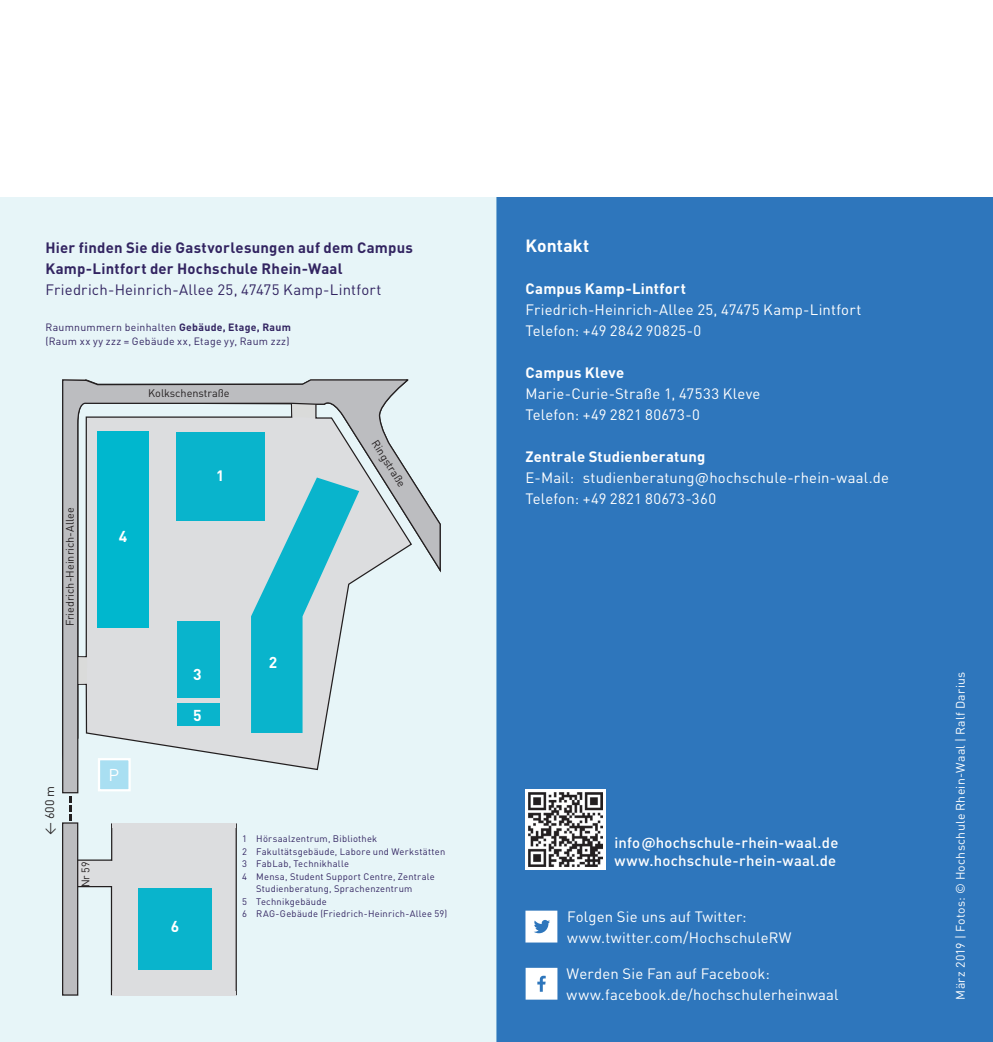
<style>
.page{position:relative;width:993px;height:1042px;background:#fff}
.page>*{position:absolute;margin:0;border:0;box-sizing:border-box;transform-origin:0 0}
.HSRW_Headlines_M_Gem{font:700 17.5px "DINOT";letter-spacing:.01em;color:#fff}
.t1{font:16.97px "DINOT";color:#fff}
.t2{font:700 15.58px "DINOT";color:#fff}
.HSRW_Fließtext_DIN{font:14.88px "DINOT";letter-spacing:.015em;color:#fff}
.HSRW_Headline_S{font:14.88px/21px "DINOT";letter-spacing:.015em;color:#fff}
.t3{font:700 14.88px/21px "DINOT";letter-spacing:.015em;color:#322461}
.HSRW_Fließtext_DIN-2{font:500 14.88px "DINOT";letter-spacing:.015em;color:#fff}
.t4{font:14.88px "DINOT";letter-spacing:.015em;color:#322461}
.HSRW_Fließtext_DIN-3{font:700 14.88px "DINOT";letter-spacing:.015em;color:#fff}
.t5{font:12.42px "DINOT";color:#231f20}
.HSRW_Fließtext_DIN-4{font:12.25px "DINOT";letter-spacing:.02em;color:#fff}
.t6{font:10.85px "DINOT";color:#231f20}
.t7{font:10.5px "DINOT";letter-spacing:.025em;color:#322461}
.t8{font:9.28px "DINOT";letter-spacing:.025em;color:#322461}
.s1{font-weight:700}
</style>
<div class="page">
<div style="left:496px;top:197px;width:496px;height:845px;background:#2e76bc"></div>
<div style="left:0;top:197px;width:496px;height:845px;background:#e7f5f8"></div>
<svg style="left:62px;top:379px;width:379px;height:415px"></svg>
<div style="left:177px;top:703px;width:43px;height:23px;background:#09b4cc"></div>
<div style="left:98px;top:758px;width:33px;height:33px;background:#a9dff2;border:2px solid #fff"></div>
<svg style="left:62px;top:796px;width:175px;height:200px"></svg>
<div style="left:138px;top:888px;width:74px;height:81px;background:#09b4cc"></div>
<div style="left:525px;top:789px;width:80px;height:80px;background:linear-gradient(to right,#fff,#fff)"></div>
<img style="left:528px;top:792px;width:74px;height:74px">
<svg style="left:525px;top:968px;width:32px;height:31px"></svg>
<svg style="left:525px;top:910px;width:32px;height:32px"></svg>
<p class="t3" style="left:45px;top:237px;width:369px">Hier finden Sie die Gastvorlesungen auf dem Campus<br>Kamp-Lintfort der Hochschule Rhein-Waal</p>
<p class="t4" style="left:45px;top:280px;width:337px">Friedrich-Heinrich-Allee 25, 47475 Kamp-Lintfort</p>
<p class="t7" style="left:45px;top:321px;width:247px">Raumnummern beinhalten <span class="s1">Gebäude, Etage, Raum</span></p>
<p class="t7" style="left:45px;top:335px;width:245px">(Raum xx yy zzz = Gebäude xx, Etage yy, Raum zzz)</p>
<p class="t6" style="left:63px;top:626px;width:120px;rotate:-90deg">Friedrich-Heinrich-Allee</p>
<p class="t5" style="left:42px;top:835px;width:51px;rotate:-90deg">← 600 m</p>
<p class="t6" style="left:79px;top:887px;width:27px;rotate:-90deg">Nr 59</p>
<p class="t6" style="left:148px;top:386px;width:83px">Kolkschenstraße</p>
<p class="t5" style="left:137px;top:386px;width:94px">Kolkschenstraße</p>
<p class="t2" style="left:119px;top:526px;width:10px">4</p>
<p class="HSRW_Fließtext_DIN-3" style="left:216px;top:466px;width:10px">1</p>
<p class="t5" style="left:378px;top:434px;width:62px;rotate:57deg">Ringstraße</p>
<p class="t6" style="left:380px;top:437px;width:54px;rotate:57deg">Ringstraße</p>
<p class="t1" style="left:109px;top:764px;width:12px">P</p>
<p class="t2" style="left:193px;top:664px;width:10px">3</p>
<p class="t2" style="left:193px;top:705px;width:10px">5</p>
<p class="t2" style="left:269px;top:652px;width:10px">2</p>
<p class="t2" style="left:171px;top:916px;width:10px">6</p>
<p class="t8" style="left:242px;top:833px;width:137px">1 Hörsaalzentrum, Bibliothek</p>
<p class="t8" style="left:242px;top:845px;width:205px">2 Fakultätsgebäude, Labore und Werkstätten</p>
<p class="t8" style="left:242px;top:858px;width:108px">3 FabLab, Technikhalle</p>
<p class="t8" style="left:242px;top:870px;width:194px">4 Mensa, Student Support Centre, Zentrale</p>
<p class="t8" style="left:256px;top:883px;width:158px">Studienberatung, Sprachenzentrum</p>
<p class="t8" style="left:242px;top:895px;width:86px">5 Technikgebäude</p>
<p class="t8" style="left:242px;top:908px;width:207px">6 RAG-Gebäude (Friedrich-Heinrich-Allee 59)</p>
<p class="HSRW_Headlines_M_Gem" style="left:525px;top:234px;width:65px">Kontakt</p>
<p class="HSRW_Headline_S" style="left:525px;top:278px;width:337px"><span class="s1">Campus Kamp-Lintfort<br></span>Friedrich-Heinrich-Allee 25, 47475 Kamp-Lintfort<br>Telefon: +49 2842 90825-0</p>
<p class="HSRW_Headline_S" style="left:525px;top:362px;width:236px"><span class="s1">Campus Kleve<br></span>Marie-Curie-Straße 1, 47533 Kleve<br>Telefon: +49 2821 80673-0</p>
<p class="HSRW_Fließtext_DIN-3" style="left:525px;top:447px;width:181px">Zentrale Studienberatung</p>
<p class="HSRW_Fließtext_DIN" style="left:525px;top:468px;width:365px">E-Mail: studienberatung@hochschule-rhein-waal.de</p>
<p class="HSRW_Fließtext_DIN" style="left:525px;top:489px;width:192px">Telefon: +49 2821 80673-360</p>
<p class="HSRW_Fließtext_DIN-2" style="left:614px;top:833px;width:225px">info@hochschule-rhein-waal.de</p>
<p class="HSRW_Fließtext_DIN-2" style="left:614px;top:851px;width:223px">www.hochschule-rhein-waal.de</p>
<p class="HSRW_Fließtext_DIN" style="left:567px;top:907px;width:181px">Folgen Sie uns auf Twitter:</p>
<p class="HSRW_Fließtext_DIN" style="left:567px;top:928px;width:226px">www.twitter.com/HochschuleRW</p>
<p class="HSRW_Fließtext_DIN" style="left:566px;top:964px;width:205px">Werden Sie Fan auf Facebook:</p>
<p class="HSRW_Fließtext_DIN" style="left:566px;top:985px;width:273px">www.facebook.de/hochschulerheinwaal</p>
<p class="HSRW_Fließtext_DIN-4" style="left:952px;top:999px;width:329px;rotate:-90deg">März 2019 | Fotos: © Hochschule Rhein-Waal | Ralf Darius</p>
</div>
